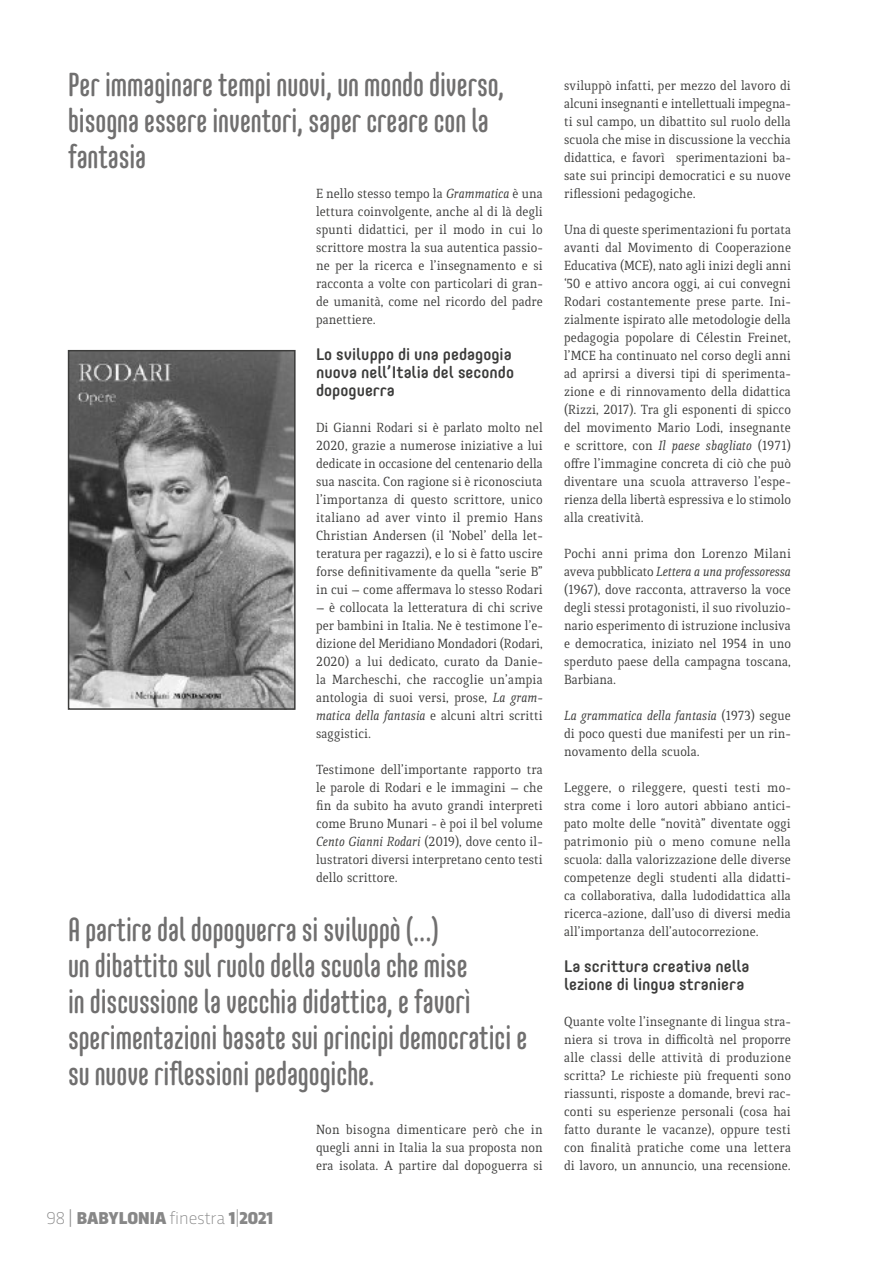
<style>
.page{position:relative;width:893px;height:1263px;background:#fff}
.page>*{position:absolute;margin:0;border:0;box-sizing:border-box;transform-origin:0 0}
.t1{font:500 33px/36px "Core Mellow 59 Cp";color:#706f6f}
.t2{font:900 18px "Trasandina";color:#878787}
.t3{font:500 16.5px/18px "Core Mellow 55";color:#3c3c3b}
.t4{font:14.25px/18px "Quiroga Serif Pro";color:#3c3c3b;text-align:justify}
.s1{font-style:italic}
.s2{font-weight:200}
.s3{font-weight:300}
</style>
<div class="page">
<img style="left:71px;top:353px;width:222px;height:354px">
<div style="left:68px;top:350px;width:228px;height:360px;border:2px solid #3c3c3b"></div>
<h1 class="t1" style="left:68px;top:65px;width:438px">Per immaginare tempi nuovi, un mondo diverso, bisogna essere inventori, saper creare con la fantasia</h1>
<p class="t4" style="left:316px;top:185px;width:228px">E nello stesso tempo la <span class="s1">Grammatica</span> è una lettura coinvolgente, anche al di là degli spunti didattici, per il modo in cui lo scrittore mostra la sua autentica passio&shy;ne per la ricerca e l’insegnamento e si racconta a volte con particolari di gran&shy;de umanità, come nel ricordo del padre panettiere.</p>
<p class="t3" style="left:316px;top:344px;width:199px">Lo sviluppo di una pedagogia nuova nell’Italia del secondo dopoguerra</p>
<p class="t4" style="left:316px;top:419px;width:228px">Di Gianni Rodari si è parlato molto nel 2020, grazie a numerose iniziative a lui dedicate in occasione del centenario della sua nascita. Con ragione si è riconosciuta l’importanza di questo scrittore, unico italiano ad aver vinto il premio Hans Christian Andersen (il ‘Nobel’ della let&shy;teratura per ragazzi), e lo si è fatto uscire forse definitivamente da quella “serie B” in cui – come affermava lo stesso Rodari</p>
<p class="t4" style="left:316px;top:599px;width:228px">– è collocata la letteratura di chi scrive per bambini in Italia. Ne è testimone l’e&shy;dizione del Meridiano Mondadori (Rodari, 2020) a lui dedicato, curato da Danie&shy;la Marcheschi, che raccoglie un’ampia antologia di suoi versi, prose, <span class="s1">La gram&shy;matica della fantasia</span> e alcuni altri scritti saggistici.</p>
<p class="t4" style="left:316px;top:761px;width:228px">Testimone dell’importante rapporto tra le parole di Rodari e le immagini – che fin da subito ha avuto grandi interpreti come Bruno Munari - è poi il bel volume <span class="s1">Cento Gianni Rodari</span> (2019), dove cento il&shy;lustratori diversi interpretano cento testi dello scrittore.</p>
<h1 class="t1" style="left:68px;top:910px;width:461px">A partire dal dopoguerra si sviluppò (...)<br>un dibattito sul ruolo della scuola che mise<br>in discussione la vecchia didattica, e favorì sperimentazioni basate sui principi democratici e su nuove riflessioni pedagogiche.</h1>
<p class="t2" style="left:46px;top:1205px;width:228px"><span class="s2">98</span> <span class="s3">|</span> BABYLONIA <span class="s2">finestra</span> 1<span class="s2">|</span>2021</p>
<p class="t4" style="left:316px;top:1121px;width:228px">Non bisogna dimenticare però che in quegli anni in Italia la sua proposta non era isolata. A partire dal dopoguerra si</p>
<p class="t4" style="left:564px;top:77px;width:228px">sviluppò infatti, per mezzo del lavoro di alcuni insegnanti e intellettuali impegna&shy;ti sul campo, un dibattito sul ruolo della scuola che mise in discussione la vecchia didattica, e favorì sperimentazioni ba&shy;sate sui principi democratici e su nuove riflessioni pedagogiche.</p>
<p class="t4" style="left:564px;top:221px;width:228px">Una di queste sperimentazioni fu portata avanti dal Movimento di Cooperazione Educativa (MCE), nato agli inizi degli anni ‘50 e attivo ancora oggi, ai cui convegni Rodari costantemente prese parte. Ini&shy;zialmente ispirato alle metodologie della pedagogia popolare di Célestin Freinet, l’MCE ha continuato nel corso degli anni ad aprirsi a diversi tipi di sperimenta&shy;zione e di rinnovamento della didattica (Rizzi, 2017). Tra gli esponenti di spicco del movimento Mario Lodi, insegnante e scrittore, con <span class="s1">Il paese sbagliato</span> (1971) offre l’immagine concreta di ciò che può diventare una scuola attraverso l’espe&shy;rienza della libertà espressiva e lo stimolo alla creatività.</p>
<p class="t4" style="left:564px;top:545px;width:228px">Pochi anni prima don Lorenzo Milani aveva pubblicato <span class="s1">Lettera a una professoressa </span>(1967), dove racconta, attraverso la voce degli stessi protagonisti, il suo rivoluzio&shy;nario esperimento di istruzione inclusiva e democratica, iniziato nel 1954 in uno sperduto paese della campagna toscana, Barbiana.</p>
<p class="t4" style="left:564px;top:706px;width:228px"><span class="s1">La grammatica della fantasia</span> (1973) segue di poco questi due manifesti per un rin&shy;novamento della scuola.</p>
<p class="t4" style="left:564px;top:778px;width:228px">Leggere, o rileggere, questi testi mo&shy;stra come i loro autori abbiano antici&shy;pato molte delle “novità” diventate oggi patrimonio più o meno comune nella scuola: dalla valorizzazione delle diverse competenze degli studenti alla didatti&shy;ca collaborativa, dalla ludodidattica alla ricerca-azione, dall’uso di diversi media all’importanza dell’autocorrezione.</p>
<p class="t3" style="left:564px;top:956px;width:187px">La scrittura creativa nella lezione di lingua straniera</p>
<p class="t4" style="left:564px;top:1013px;width:228px">Quante volte l’insegnante di lingua stra&shy;niera si trova in difficoltà nel proporre alle classi delle attività di produzione scritta? Le richieste più frequenti sono riassunti, risposte a domande, brevi rac&shy;conti su esperienze personali (cosa hai fatto durante le vacanze), oppure testi con finalità pratiche come una lettera di lavoro, un annuncio, una recensione.</p>
</div>
